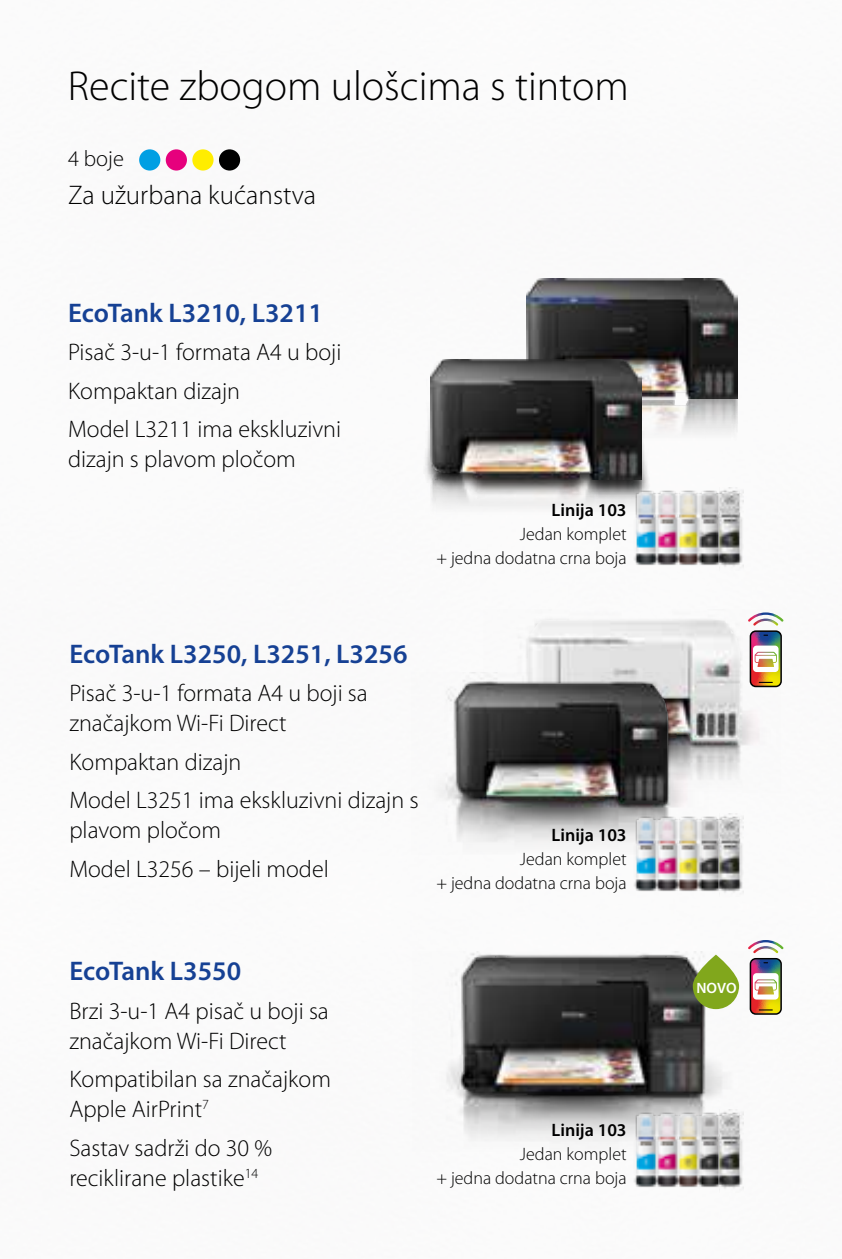
<style>
.page{position:relative;width:842px;height:1259px;background:#fff}
.page>*{position:absolute;margin:0;border:0;box-sizing:border-box;transform-origin:0 0}
.t1{font:300 42px "Myriad Pro";color:#000}
.t2{font:600 27px "Myriad Pro";color:#164194}
.t3{font:300 27px "Myriad Pro";color:#000}
.t4{font:300 24px/38.4px "Myriad Pro";color:#000}
.t5{font:300 22.5px "Myriad Pro";color:#000}
.t6{font:300 18px/24px "Myriad Pro";color:#000;text-align:right}
.t7{font:600 18px "Myriad Pro";color:#000}
.t8{font:600 15px "Myriad Pro";color:#fff}
</style>
<div class="page">
<div style="left:166px;top:149px;width:21px;height:22px;background:#e6007d;border-radius:50%"></div>
<div style="left:219px;top:149px;width:21px;height:22px;background:#000;border-radius:50%"></div>
<div style="left:139px;top:149px;width:21px;height:22px;background:#009fe3;border-radius:50%"></div>
<div style="left:192px;top:149px;width:22px;height:22px;background:#ffed00;border-radius:50%"></div>
<img style="left:527px;top:278px;width:211px;height:157px">
<div style="left:423px;top:358px;width:228px;height:141px;background:#000;opacity:.8"></div>
<img style="left:431px;top:359px;width:211px;height:120px">
<img style="left:518px;top:618px;width:260px;height:162px">
<img style="left:527px;top:619px;width:213px;height:122px">
<img style="left:435px;top:672px;width:274px;height:175px">
<img style="left:455px;top:682px;width:213px;height:122px">
<img style="left:446px;top:952px;width:298px;height:197px">
<img style="left:461px;top:956px;width:242px;height:139px">
<img style="left:632px;top:813px;width:87px;height:79px">
<img style="left:719px;top:813px;width:24px;height:81px">
<img style="left:632px;top:487px;width:87px;height:79px">
<img style="left:719px;top:487px;width:24px;height:82px">
<img style="left:632px;top:1109px;width:87px;height:79px">
<img style="left:719px;top:1109px;width:24px;height:81px">
<img style="left:748px;top:612px;width:35px;height:75px">
<svg style="left:693px;top:954px;width:46px;height:55px;background:#92b13e"></svg>
<img style="left:748px;top:940px;width:35px;height:74px">
<h1 class="t1" style="left:68px;top:62px;width:562px">Recite zbogom ulošcima s tintom</h1>
<p class="t5" style="left:68px;top:146px;width:57px">4 boje</p>
<p class="t3" style="left:68px;top:180px;width:250px">Za užurbana kućanstva</p>
<p class="t2" style="left:68px;top:295px;width:256px">EcoTank L3210, L3211</p>
<p class="t4" style="left:68px;top:333px;width:275px">Pisač 3-u-1 formata A4 u boji<br>Kompaktan dizajn<br>Model L3211 ima ekskluzivni</p>
<p class="t4" style="left:68px;top:440px;width:229px">dizajn s plavom pločom</p>
<p class="t7" style="left:551px;top:498px;width:77px">Linija 103</p>
<p class="t6" style="left:436px;top:522px;width:192px">Jedan komplet<br>+ jedna dodatna crna boja</p>
<p class="t2" style="left:69px;top:636px;width:340px">EcoTank L3250, L3251, L3256</p>
<p class="t4" style="left:69px;top:678px;width:300px;line-height:30px">Pisač 3-u-1 formata A4 u boji sa značajkom Wi-Fi Direct</p>
<p class="t4" style="left:69px;top:743px;width:351px">Kompaktan dizajn<br>Model L3251 ima ekskluzivni dizajn s</p>
<p class="t4" style="left:69px;top:811px;width:261px">plavom pločom<br>Model L3256 – bijeli model</p>
<p class="t7" style="left:551px;top:823px;width:77px">Linija 103</p>
<p class="t6" style="left:436px;top:847px;width:192px">Jedan komplet<br>+ jedna dodatna crna boja</p>
<p class="t2" style="left:69px;top:954px;width:173px">EcoTank L3550</p>
<p class="t4" style="left:69px;top:996px;width:261px;line-height:30px">Brzi 3-u-1 A4 pisač u boji sa značajkom Wi-Fi Direct</p>
<p class="t4" style="left:69px;top:1064px;width:263px;line-height:30px">Kompatibilan sa značajkom<br>Apple AirPrint<sup>7</sup></p>
<p class="t4" style="left:69px;top:1133px;width:204px;line-height:30px">Sastav sadrži do 30 % reciklirane plastike<sup>14</sup></p>
<p class="t7" style="left:551px;top:1118px;width:77px">Linija 103</p>
<p class="t6" style="left:436px;top:1142px;width:192px">Jedan komplet<br>+ jedna dodatna crna boja</p>
<p class="t8" style="left:696px;top:978px;width:42px">NOVO</p>
</div>
